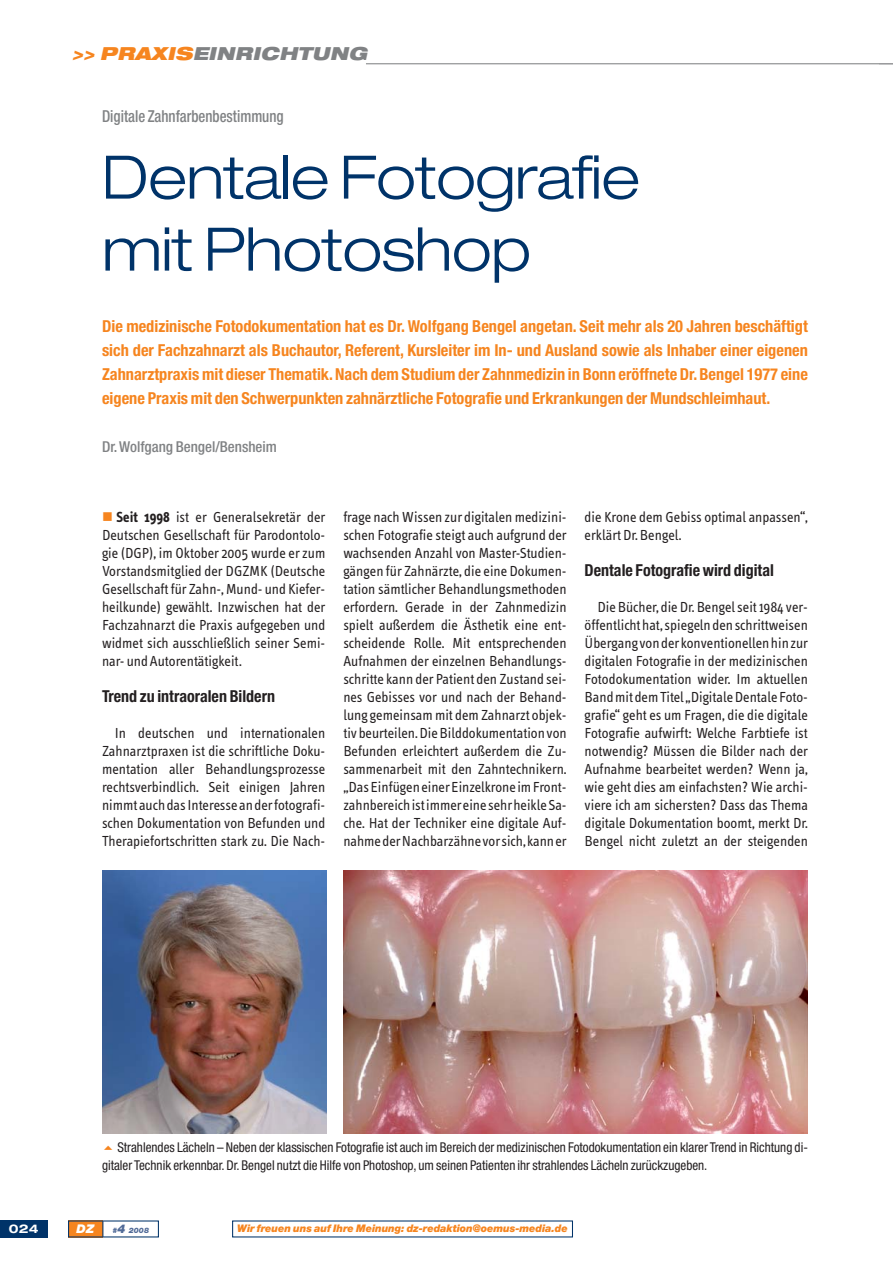
<style>
.page{position:relative;width:893px;height:1263px;background:#fff}
.page>*{position:absolute;margin:0;border:0;box-sizing:border-box;transform-origin:0 0}
.t1{font:300 expanded 60px/72px "Helvetica Neue";letter-spacing:-.01em;color:#003369}
.t2{font:italic 900 expanded 18px "Helvetica Neue";color:#808284}
.t3{font:700 condensed 16.5px/24px "Helvetica Neue";color:#f6851f;text-align:justify}
.t4{font:700 condensed 16.5px "Helvetica Neue";color:#231f20}
.t5{font:500 condensed 16.5px "Helvetica Neue";color:#808284;scale:.9 1}
.t6{font:15px/18px "Info Text";color:#231f20;text-align:justify}
.t7{font:500 condensed 15px "Helvetica Neue";color:#808284}
.t8{font:condensed 13.5px/18px "Helvetica Neue";color:#231f20}
.t9{font:700 expanded 12px "Helvetica Neue";color:#fff}
.t10{font:italic 900 12px "Helvetica Neue";color:#fff}
.t11{font:italic 900 10.5px "Helvetica Neue";letter-spacing:-.01em;color:#f6851f}
.t12{font:italic 900 7.5px "Helvetica Neue";color:#516b98}
.s1{color:#f6851f}
.s2{font-weight:700}
.s3{font-size:12px}
</style>
<div class="page">
<div style="left:68px;top:1220px;width:35px;height:17px;background:#f6851f"></div>
<div style="left:0;top:1220px;width:48px;height:17px;background:#003369"></div>
<svg style="left:102px;top:1221px;width:1px;height:16px"></svg>
<hr style="left:366px;top:63px;width:527px;height:1px;background:#808284">
<img style="left:343px;top:870px;width:465px;height:264px">
<img style="left:102px;top:870px;width:224px;height:264px">
<p class="t2" style="left:72px;top:46px;width:300px"><span class="s1">&gt;&gt; PRAXIS</span>EINRICHTUNG</p>
<p class="t5" style="left:102px;top:111px;width:203px">Digitale Zahnfarbenbestimmung</p>
<h1 class="t1" style="left:102px;top:147px;width:540px">Dentale Fotografie mit Photoshop</h1>
<p class="t3" style="left:102px;top:316px;width:707px">Die medizinische Fotodokumentation hat es Dr. Wolfgang Bengel angetan. Seit mehr als 20 Jahren beschäftigt sich der Fachzahnarzt als Buchautor, Referent, Kursleiter im In- und Ausland sowie als Inhaber einer eigenen Zahnarztpraxis mit dieser Thematik. Nach dem Studium der Zahnmedizin in Bonn eröffnete Dr. Bengel 1977 eine eigene Praxis mit den Schwerpunkten zahnärztliche Fotografie und Erkrankungen der Mundschleimhaut.</p>
<p class="t7" style="left:102px;top:441px;width:176px">Dr. Wolfgang Bengel/Bensheim</p>
<p class="t6" style="left:102px;top:510px;width:225px;text-indent:14px"><span class="s2">Seit 1998</span> ist er Generalsekretär der Deutschen Gesellschaft für Parodontolo&shy;gie (DGP), im Oktober 2005 wurde er zum Vorstandsmitglied der DGZMK (Deutsche Gesellschaft für Zahn-, Mund- und Kiefer&shy;heilkunde) gewählt. Inzwischen hat der Fachzahnarzt die Praxis aufgegeben und widmet sich ausschließlich seiner Semi&shy;nar- und Autorentätigkeit.</p>
<p class="t4" style="left:102px;top:690px;width:174px">Trend zu intraoralen Bildern</p>
<p class="t6" style="left:102px;top:726px;width:225px;text-indent:13px">In deutschen und internationalen Zahnarztpraxen ist die schriftliche Doku&shy;mentation aller Behandlungsprozesse rechtsverbindlich. Seit einigen Jahren nimmt auch das Interesse an der fotografi&shy;schen Dokumentation von Befunden und Therapiefortschritten stark zu. Die Nach-</p>
<p class="t6" style="left:343px;top:510px;width:225px">frage nach Wissen zur digitalen medizini&shy;schen Fotografie steigt auch aufgrund der wachsenden Anzahl von Master-Studien&shy;gängen für Zahnärzte, die eine Dokumen&shy;tation sämtlicher Behandlungsmethoden erfordern. Gerade in der Zahnmedizin spielt außerdem die Ästhetik eine ent&shy;scheidende Rolle. Mit entsprechenden Aufnahmen der einzelnen Behandlungs&shy;schritte kann der Patient den Zustand sei&shy;nes Gebisses vor und nach der Behand&shy;lung gemeinsam mit dem Zahnarzt objek&shy;tiv beurteilen. Die Bilddokumentation von Befunden erleichtert außerdem die Zu&shy;sammenarbeit mit den Zahntechnikern. „Das Einfügen einer Einzelkrone im Front&shy;zahnbereich ist immer eine sehr heikle Sa&shy;che. Hat der Techniker eine digitale Auf&shy;nahme der Nachbarzähne vor sich, kann er</p>
<p class="t6" style="left:585px;top:510px;width:225px">die Krone dem Gebiss optimal anpassen“, erklärt Dr. Bengel.</p>
<p class="t4" style="left:585px;top:564px;width:191px">Dentale Fotografie wird digital</p>
<p class="t6" style="left:585px;top:600px;width:225px;text-indent:13px">Die Bücher, die Dr. Bengel seit 1984 ver&shy;öffentlicht hat, spiegeln den schrittweisen Übergang von der konventionellen hin zur digitalen Fotografie in der medizinischen Fotodokumentation wider. Im aktuellen Band mit dem Titel „Digitale Dentale Foto&shy;grafie“ geht es um Fragen, die die digitale Fotografie aufwirft: Welche Farbtiefe ist notwendig? Müssen die Bilder nach der Aufnahme bearbeitet werden? Wenn ja, wie geht dies am einfachsten? Wie archi&shy;viere ich am sichersten? Dass das Thema digitale Dokumentation boomt, merkt Dr.<br>Bengel nicht zuletzt an der steigenden</p>
<p class="t8" style="left:102px;top:1140px;width:707px;text-indent:15px">Strahlendes Lächeln – Neben der klassischen Fotografie ist auch im Bereich der medizinischen Fotodokumentation ein klarer Trend in Richtung di&shy;gitaler Technik erkennbar. Dr. Bengel nutzt die Hilfe von Photoshop, um seinen Patienten ihr strahlendes Lächeln zurückzugeben.</p>
<p class="t9" style="left:9px;top:1224px;width:31px">024</p>
<p class="t10" style="left:77px;top:1224px;width:19px">DZ</p>
<p class="t12" style="left:112px;top:1227px;width:38px">#<span class="s3">4</span> 2008</p>
<p class="t11" style="left:237px;top:1224px;width:332px">Wir freuen uns auf Ihre Meinung: dz-redaktion@oemus-media.de</p>
</div>
